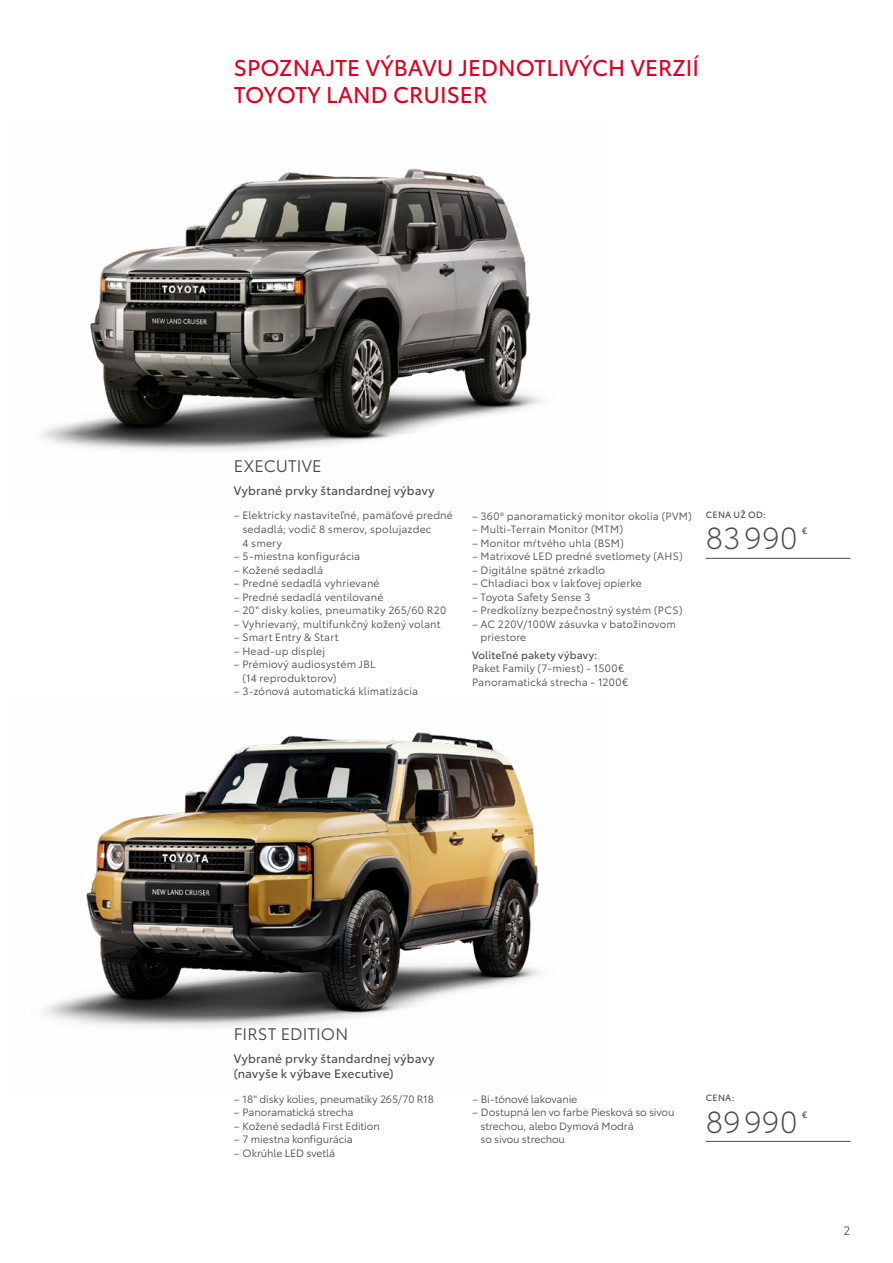
<style>
.page{position:relative;width:893px;height:1263px;background:#fff}
.page>*{position:absolute;margin:0;border:0;box-sizing:border-box;transform-origin:0 0}
.t1{font:300 30px "Toyota Type";letter-spacing:.02em;color:#494948}
.t2{font:22.5px/27px "Toyota Type";color:#e3001f}
.t3{font:16.5px "Toyota Type";letter-spacing:.005em;color:#494948}
.t4{font:12px/14.4px "Toyota Type";letter-spacing:.015em;color:#494948}
.t5{font:12px "Toyota Type";color:#494948}
.t6{font:10.5px/13.5px "Toyota Type";letter-spacing:.01em;color:#494948}
.t7{font:10.5px/13.5px "Toyota Type";letter-spacing:-.01em;color:#494948}
.t8{font:10.5px "Toyota Type";letter-spacing:.015em;color:#494948}
.t9{font:9px "Toyota Type";letter-spacing:.03em;color:#494948}
</style>
<div class="page">
<img style="left:41px;top:168px;width:502px;height:283px">
<img style="left:44px;top:732px;width:497px;height:296px">
<hr style="left:706px;top:558px;width:144px;height:1px;background:#494948">
<hr style="left:706px;top:1141px;width:144px;height:1px;background:#494948">
<h2 class="t2" style="left:234px;top:53px;width:467px">SPOZNAJTE VÝBAVU JEDNOTLIVÝCH VERZIÍ<br>TOYOTY LAND CRUISER</h2>
<h3 class="t3" style="left:234px;top:454px;width:89px">EXECUTIVE</h3>
<p class="t4" style="left:234px;top:482px;width:202px">Vybrané prvky štandardnej výbavy</p>
<p class="t6" style="left:242px;top:508px;width:212px;text-indent:-9px">– Elektricky nastaviteľné, pamäťové predné sedadlá; vodič 8 smerov, spolujazdec<br>4 smery</p>
<p class="t6" style="left:234px;top:549px;width:128px">– 5-miestna konfigurácia</p>
<p class="t6" style="left:234px;top:562px;width:91px">– Kožené sedadlá</p>
<p class="t6" style="left:234px;top:576px;width:147px">– Predné sedadlá vyhrievané</p>
<p class="t6" style="left:234px;top:589px;width:151px">– Predné sedadlá ventilované</p>
<p class="t6" style="left:234px;top:603px;width:214px">– 20" disky kolies, pneumatiky 265/60 R20</p>
<p class="t6" style="left:234px;top:616px;width:208px">– Vyhrievaný, multifunkčný kožený volant</p>
<p class="t6" style="left:234px;top:630px;width:106px">– Smart Entry &amp; Start</p>
<p class="t6" style="left:234px;top:643px;width:93px">– Head-up displej</p>
<p class="t6" style="left:242px;top:657px;width:135px;text-indent:-9px">– Prémiový audiosystém JBL (14 reproduktorov)</p>
<p class="t6" style="left:234px;top:684px;width:186px">– 3-zónová automatická klimatizácia</p>
<p class="t6" style="left:472px;top:508px;width:221px">– 360° panoramatický monitor okolia (PVM)</p>
<p class="t6" style="left:472px;top:522px;width:152px">– Multi-Terrain Monitor (MTM)</p>
<p class="t6" style="left:472px;top:535px;width:153px">– Monitor mŕtvého uhla (BSM)</p>
<p class="t6" style="left:472px;top:549px;width:212px">– Matrixové LED predné svetlomety (AHS)</p>
<p class="t6" style="left:472px;top:562px;width:135px">– Digitálne spätné zrkadlo</p>
<p class="t6" style="left:472px;top:576px;width:171px">– Chladiaci box v lakťovej opierke</p>
<p class="t6" style="left:472px;top:589px;width:120px">– Toyota Safety Sense 3</p>
<p class="t6" style="left:472px;top:603px;width:212px">– Predkolízny bezpečnostný systém (PCS)</p>
<p class="t6" style="left:480px;top:616px;width:197px;text-indent:-9px">– AC 220V/100W zásuvka v batožinovom priestore</p>
<p class="t8" style="left:472px;top:647px;width:127px">Voliteľné pakety výbavy:</p>
<p class="t6" style="left:472px;top:661px;width:158px">Paket Family (7-miest) - 1500€<br>Panoramatická strecha - 1200€</p>
<p class="t9" style="left:706px;top:508px;width:61px">CENA UŽ OD:</p>
<h1 class="t1" style="left:706px;top:517px;width:93px">83990</h1>
<p class="t9" style="left:802px;top:524px;width:7px">€</p>
<h3 class="t3" style="left:234px;top:1022px;width:116px">FIRST EDITION</h3>
<p class="t4" style="left:234px;top:1051px;width:202px">Vybrané prvky štandardnej výbavy (navyše k výbave Executive)</p>
<p class="t7" style="left:234px;top:1091px;width:202px">– 18" disky kolies, pneumatiky 265/70 R18</p>
<p class="t7" style="left:234px;top:1105px;width:121px">– Panoramatická strecha</p>
<p class="t7" style="left:234px;top:1118px;width:147px">– Kožené sedadlá First Edition</p>
<p class="t7" style="left:234px;top:1132px;width:120px">– 7 miestna konfigurácia</p>
<p class="t6" style="left:234px;top:1145px;width:103px">– Okrúhle LED svetlá</p>
<p class="t7" style="left:472px;top:1091px;width:107px">– Bi-tónové lakovanie</p>
<p class="t7" style="left:480px;top:1105px;width:196px;text-indent:-9px">– Dostupná len vo farbe Piesková so sivou strechou, alebo Dymová Modrá<br>so sivou strechou</p>
<p class="t9" style="left:706px;top:1091px;width:30px">CENA:</p>
<h1 class="t1" style="left:706px;top:1100px;width:93px">89990</h1>
<p class="t9" style="left:802px;top:1107px;width:7px">€</p>
<p class="t5" style="left:844px;top:1222px;width:8px">2</p>
</div>
